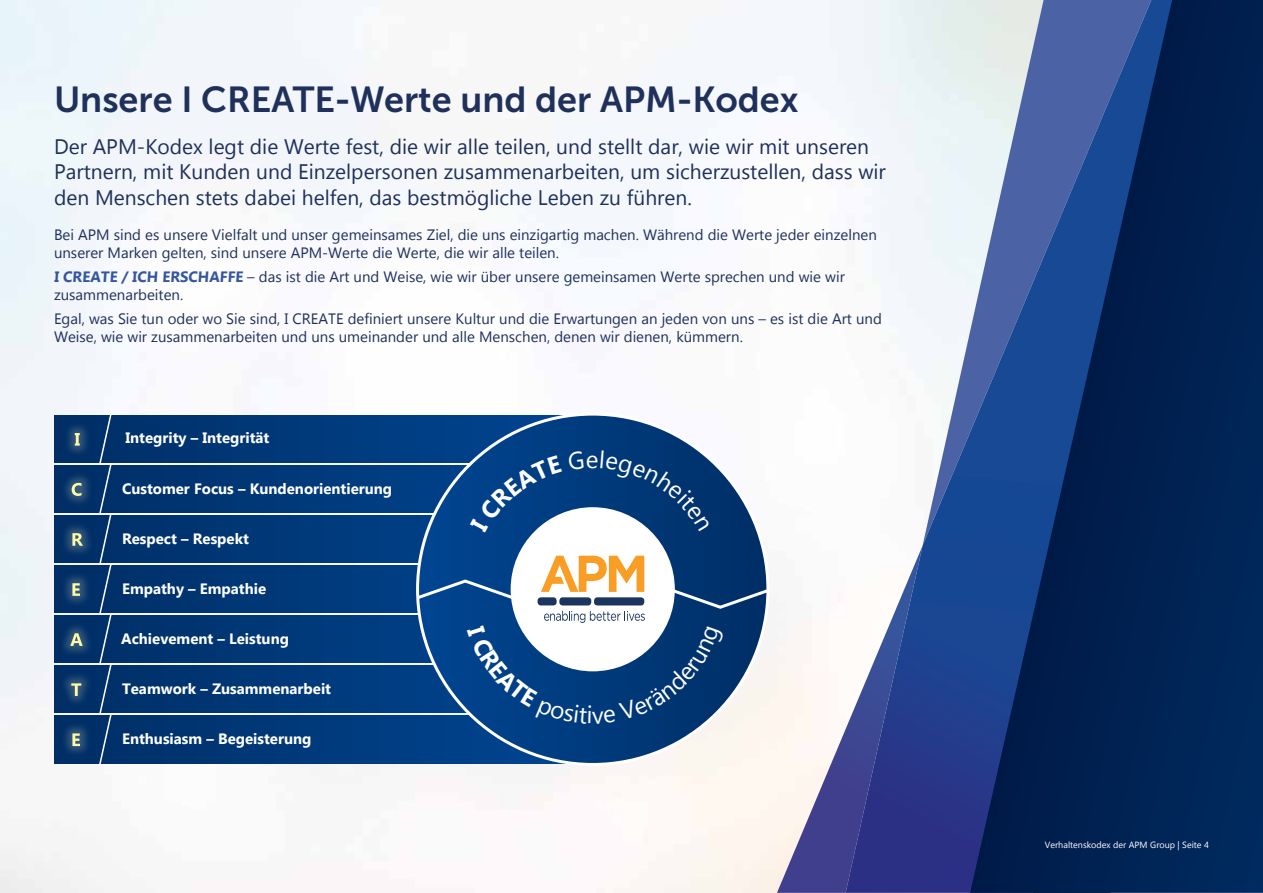
<style>
.page{position:relative;width:1263px;height:893px;background:#fff}
.page>*{position:absolute;margin:0;border:0;box-sizing:border-box;transform-origin:0 0}
.t1{font:36px "Museo Sans 700";color:#1f315b}
.t2{font:24.3px "Gadugi";color:#fff}
.t3{font:21px/25.2px "Gadugi";color:#1f315b}
.t4{font:15px/18px "Gadugi";color:#1f315b}
.t5{font:700 15px "Gadugi";color:#fff}
.t6{font:9px "Gadugi";color:#fff}
.s1{font-weight:700;color:#35569d}
</style>
<div class="page">
<img style="left:0;top:0;width:846px;height:893px">
<svg style="left:777px;top:204px;width:69px;height:689px"></svg>
<img style="left:846px;top:0;width:124px;height:893px">
<svg style="left:970px;top:0;width:293px;height:893px;background:#17386d"></svg>
<svg style="left:54px;top:415px;width:509px;height:48px;background:#013a7a"></svg>
<svg style="left:54px;top:466px;width:414px;height:47px;background:#013978"></svg>
<svg style="left:54px;top:516px;width:380px;height:47px;background:#013877"></svg>
<svg style="left:54px;top:566px;width:360px;height:47px;background:#003775"></svg>
<svg style="left:54px;top:616px;width:360px;height:47px;background:#003775"></svg>
<svg style="left:54px;top:666px;width:360px;height:47px;background:#003775"></svg>
<svg style="left:54px;top:716px;width:510px;height:47px;background:#023a7a"></svg>
<svg style="left:98px;top:411px;width:15px;height:356px;background:#254e7f"></svg>
<svg style="left:418px;top:414px;width:350px;height:350px;background:#0c4382"></svg>
<div style="left:512px;top:509px;width:161px;height:161px;background:#fff;border-radius:50%"></div>
<div style="left:63px;top:421px;width:28px;height:37px;background:#fffcc9;opacity:.21"></div>
<svg style="left:75px;top:433px;width:5px;height:13px"></svg>
<div style="left:60px;top:471px;width:33px;height:37px;background:#fffcc9;opacity:.21"></div>
<svg style="left:72px;top:483px;width:9px;height:13px"></svg>
<div style="left:60px;top:521px;width:34px;height:37px;background:#fffcc9;opacity:.21"></div>
<svg style="left:72px;top:533px;width:11px;height:13px"></svg>
<div style="left:60px;top:572px;width:32px;height:36px;background:#fffcc9;opacity:.21"></div>
<svg style="left:72px;top:583px;width:8px;height:13px"></svg>
<div style="left:59px;top:622px;width:35px;height:36px;background:#fffcc9;opacity:.21"></div>
<svg style="left:70px;top:633px;width:13px;height:13px"></svg>
<div style="left:60px;top:671px;width:33px;height:37px;background:#fffcc9;opacity:.21"></div>
<svg style="left:71px;top:683px;width:10px;height:13px"></svg>
<div style="left:60px;top:722px;width:32px;height:36px;background:#fffcc9;opacity:.21"></div>
<svg style="left:72px;top:733px;width:8px;height:13px"></svg>
<div style="left:470px;top:455px;width:92px;height:78px;background:#004087"></div>
<svg style="left:568px;top:451px;width:16px;height:19px"></svg>
<svg style="left:600px;top:450px;width:110px;height:81px;background:#184981"></svg>
<svg style="left:414px;top:556px;width:357px;height:168px"></svg>
<h1 class="t1" style="left:54px;top:80px;width:746px">Unsere I CREATE-Werte und der APM-Kodex</h1>
<p class="t3" style="left:54px;top:134px;width:833px">Der APM-Kodex legt die Werte fest, die wir alle teilen, und stellt dar, wie wir mit unseren<br>Partnern, mit Kunden und Einzelpersonen zusammenarbeiten, um sicherzustellen, dass wir den Menschen stets dabei helfen, das bestmögliche Leben zu führen.</p>
<p class="t4" style="left:54px;top:225px;width:824px">Bei APM sind es unsere Vielfalt und unser gemeinsames Ziel, die uns einzigartig machen. Während die Werte jeder einzelnen unserer Marken gelten, sind unsere APM-Werte die Werte, die wir alle teilen.</p>
<p class="t4" style="left:54px;top:268px;width:792px"><span class="s1">I CREATE / ICH ERSCHAFFE</span> – das ist die Art und Weise, wie wir über unsere gemeinsamen Werte sprechen und wie wir zusammenarbeiten.</p>
<p class="t4" style="left:54px;top:310px;width:829px">Egal, was Sie tun oder wo Sie sind, I CREATE definiert unsere Kultur und die Erwartungen an jeden von uns – es ist die Art und<br>Weise, wie wir zusammenarbeiten und uns umeinander und alle Menschen, denen wir dienen, kümmern.</p>
<p class="t5" style="left:125px;top:429px;width:146px">Integrity – Integrität</p>
<p class="t5" style="left:122px;top:479px;width:272px">Customer Focus – Kundenorientierung</p>
<p class="t5" style="left:122px;top:529px;width:128px">Respect – Respekt</p>
<p class="t5" style="left:122px;top:579px;width:146px">Empathy – Empathie</p>
<p class="t5" style="left:121px;top:629px;width:169px">Achievement – Leistung</p>
<p class="t5" style="left:122px;top:679px;width:211px">Teamwork – Zusammenarbeit</p>
<p class="t5" style="left:122px;top:729px;width:191px">Enthusiasm – Begeisterung</p>
<h2 class="t2" style="left:586px;top:445px;width:14px">e</h2>
<p class="t6" style="left:1045px;top:839px;width:166px">Verhaltenskodex der APM Group | Seite 4</p>
</div>
